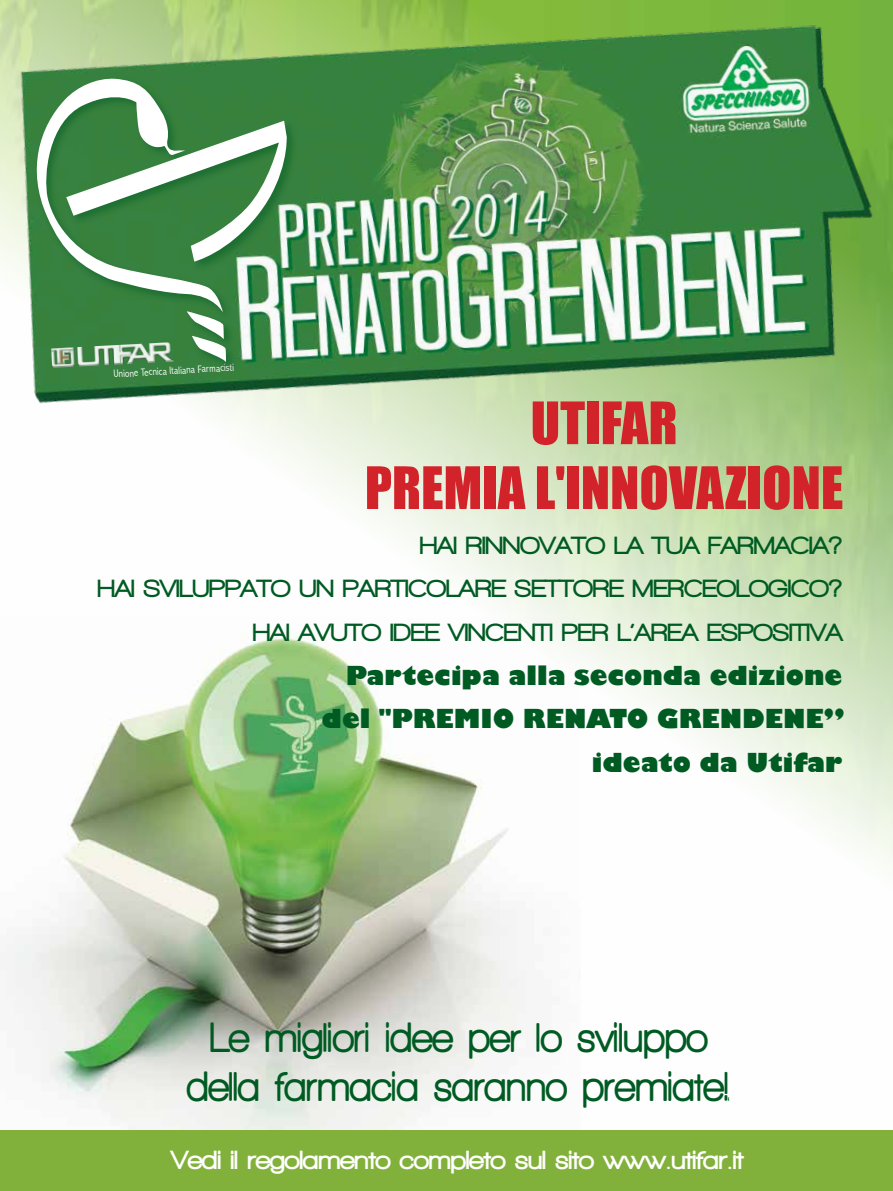
<style>
.page{position:relative;width:893px;height:1191px;background:#fff}
.page>*{position:absolute;margin:0;border:0;box-sizing:border-box;transform-origin:0 0}
.t1{font:54px/64.8px "Impact";color:#d2232a;text-align:center}
.t2{font:43.65px/49.7px "Walkway Rounded";color:#005b23;text-align:center}
.t3{font:900 27px "Walkway";color:#fff}
.t4{font:900 25.5px/43.7px "Walkway";color:#005b23;text-align:right}
.t5{font:800 25.5px/43.7px "Gill Sans";color:#005b23;text-align:right}
.t6{font:300 condensed 10.65px "Abadi";color:#fff}
</style>
<div class="page">
<img style="left:0;top:505px;width:893px;height:625px">
<div style="left:0;top:1130px;width:893px;height:61px;background:#82b13b"></div>
<img style="left:0;top:0;width:893px;height:505px">
<div style="left:34px;top:76px;width:264px;height:296px;background:#005b23;opacity:.49"></div>
<svg style="left:223px;top:121px;width:66px;height:141px"></svg>
<svg style="left:27px;top:78px;width:196px;height:234px;fill:#378140"></svg>
<svg style="left:187px;top:311px;width:39px;height:53px"></svg>
<p class="t6" style="left:113px;top:367px;width:122px;rotate:-3deg">Unione Tecnica Italiana Farmacisti</p>
<h1 class="t1" style="left:365px;top:389px;width:480px">UTIFAR<br>PREMIA L'INNOVAZIONE</h1>
<p class="t4" style="left:98px;top:523px;width:746px">HAI RINNOVATO LA TUA FARMACIA?<br>HAI SVILUPPATO UN PARTICOLARE SETTORE MERCEOLOGICO?<br>HAI AVUTO IDEE VINCENTI PER L’AREA ESPOSITIVA</p>
<p class="t5" style="left:322px;top:655px;width:525px">Partecipa alla seconda edizione del "PREMIO RENATO GRENDENE” ideato da Utifar</p>
<h2 class="t2" style="left:186px;top:1011px;width:544px">Le migliori idee per lo sviluppo della farmacia saranno premiate!.</h2>
<p class="t3" style="left:171px;top:1145px;width:574px">Vedi il regolamento completo sul sito www.utifar.it</p>
</div>
